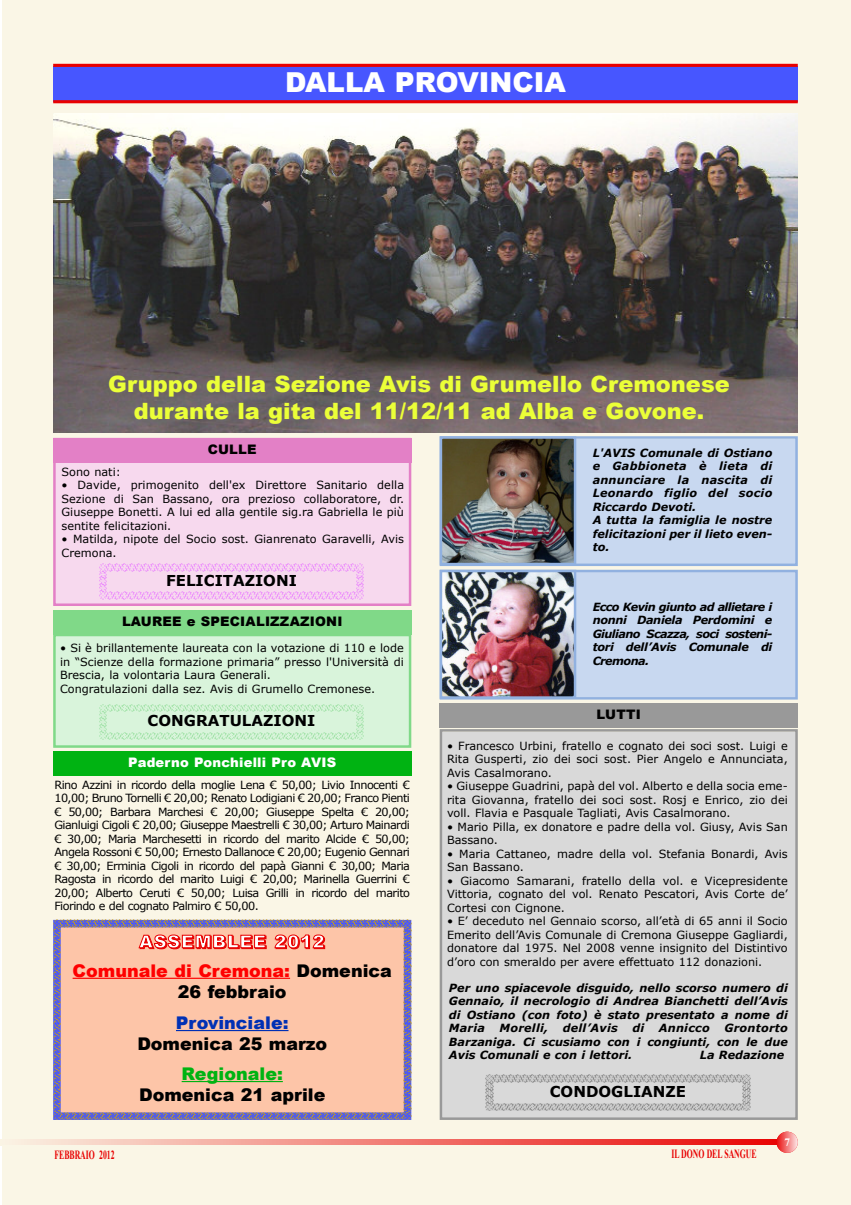
<style>
.page{position:relative;width:851px;height:1205px;background:#fff}
.page>*{position:absolute;margin:0;border:0;box-sizing:border-box;transform-origin:0 0}
.t1{font:900 27.5px "Arial";color:#fff}
.t2{font:900 22.5px/27px "Arial";color:#ebff38;text-align:center}
.t3{font:900 17.5px "Arial";color:#000}
.t4{font:900 17.5px/28.8px "Arial";color:#f00;text-align:center}
.t5{font:900 17.5px "Arial";color:#0030b5}
.t6{font:900 17.5px "Arial";color:#00b312}
.t7{font:700 15px "Verdana";color:#000}
.t8{font:900 13.12px "Arial";letter-spacing:.015em;color:#000}
.t9{font:900 13.12px "Arial";letter-spacing:.015em;color:#fff}
.t10{font:700 12.5px "Times New Roman";color:#e80000;scale:.62 1}
.t11{font:11.25px/13.5px "Verdana";color:#000;text-align:justify}
.t12{font:italic 700 11.25px/13.5px "Verdana";color:#000;text-align:justify}
.t13{font:italic 700 11.25px "Verdana";letter-spacing:.02em;color:#000}
.t14{font:700 11.25px "Times New Roman";color:#fff}
.s1{color:#fff}
.s2{color:#e80000}
.s3{color:#000}
</style>
<div class="page">
<div style="left:2px;top:0;width:848px;height:1205px;background:#faf6e6"></div>
<svg style="left:0;top:1139px;width:776px;height:5px;background:#f17c74"></svg>
<svg style="left:776px;top:1131px;width:21px;height:22px"></svg>
<div style="left:442px;top:731px;width:353px;height:386px;background:#d9d9d9"></div>
<div style="left:439px;top:729px;width:358px;height:391px;border:2px solid #999"></div>
<div style="left:439px;top:703px;width:358px;height:25px;background:#999"></div>
<div style="left:485px;top:1075px;width:265px;height:36px;border:8px solid #ccc"></div>
<svg style="left:485px;top:1075px;width:265px;height:35px"></svg>
<div style="left:56px;top:440px;width:353px;height:163px;background:#f7d9ee"></div>
<div style="left:53px;top:438px;width:358px;height:168px;border:2px solid #e380c6"></div>
<div style="left:53px;top:438px;width:358px;height:25px;background:#e380c6"></div>
<svg style="left:99px;top:564px;width:265px;height:35px"></svg>
<div style="left:56px;top:636px;width:353px;height:109px;background:#d9f4db"></div>
<div style="left:53px;top:634px;width:358px;height:114px;border:2px solid #80d988"></div>
<div style="left:53px;top:610px;width:358px;height:25px;background:#80d988"></div>
<svg style="left:99px;top:704px;width:265px;height:36px"></svg>
<div style="left:53px;top:751px;width:358px;height:25px;background:#00b312"></div>
<div style="left:442px;top:439px;width:353px;height:124px;background:#c8d8f0"></div>
<div style="left:439px;top:436px;width:358px;height:130px;border:2px solid #91b1e0"></div>
<img style="left:442px;top:439px;width:131px;height:123px">
<div style="left:439px;top:436px;width:137px;height:129px;border:2px solid #91b1e0"></div>
<svg style="left:53px;top:920px;width:358px;height:200px;background:#ecbaa9"></svg>
<hr style="left:73px;top:977px;width:217px;height:2px;background:#f00">
<hr style="left:176px;top:1030px;width:112px;height:1px;background:#0030b5">
<hr style="left:182px;top:1081px;width:101px;height:1px;background:#00b312">
<div style="left:442px;top:572px;width:353px;height:125px;background:#c8d8f0"></div>
<div style="left:439px;top:570px;width:358px;height:129px;border:2px solid #91b1e0"></div>
<img style="left:442px;top:573px;width:131px;height:123px">
<div style="left:439px;top:570px;width:137px;height:129px;border:2px solid #91b1e0"></div>
<img style="left:53px;top:113px;width:744px;height:319px">
<div style="left:53px;top:67px;width:744px;height:35px;background:#4756ff"></div>
<hr style="left:53px;top:100px;width:744px;height:3px;background:#e80000">
<hr style="left:53px;top:64px;width:744px;height:3px;background:#e80000">
<h1 class="t1" style="left:285px;top:62px;width:282px">DALLA PROVINCIA</h1>
<h2 class="t2" style="left:108px;top:370px;width:623px">Gruppo della Sezione Avis di Grumello Cremonese durante la gita del 11/12/11 ad Alba e Govone.</h2>
<p class="t8" style="left:208px;top:440px;width:50px">CULLE</p>
<p class="t11" style="left:61px;top:464px;width:61px">Sono nati:</p>
<p class="t11" style="left:61px;top:478px;width:344px">• Davide, primogenito dell'ex Direttore Sanitario della Sezione di San Bassano, ora prezioso collaboratore, dr.<br>Giuseppe Bonetti. A lui ed alla gentile sig.ra Gabriella le più sentite felicitazioni.</p>
<p class="t11" style="left:61px;top:532px;width:344px">• Matilda, nipote del Socio sost. Gianrenato Garavelli, Avis<br>Cremona.</p>
<h3 class="t7" style="left:166px;top:570px;width:132px">FELICITAZIONI</h3>
<p class="t8" style="left:122px;top:611px;width:222px">LAUREE e SPECIALIZZAZIONI</p>
<p class="t11" style="left:60px;top:641px;width:345px;text-align:left">• Si è brillantemente laureata con la votazione di 110 e lode in “Scienze della formazione primaria” presso l'Università di Brescia, la volontaria Laura Generali.<br>Congratulazioni dalla sez. Avis di Grumello Cremonese.</p>
<h3 class="t7" style="left:148px;top:711px;width:169px">CONGRATULAZIONI</h3>
<p class="t9" style="left:128px;top:752px;width:209px">Paderno Ponchielli Pro AVIS</p>
<p class="t11" style="left:54px;top:777px;width:357px">Rino Azzini in ricordo della moglie Lena € 50,00; Livio Innocenti € 10,00; Bruno Tornelli € 20,00; Renato Lodigiani € 20,00; Franco Pienti € 50,00; Barbara Marchesi € 20,00; Giuseppe Spelta € 20,00; Gianluigi Cigoli € 20,00; Giuseppe Maestrelli € 30,00; Arturo Mainardi € 30,00; Maria Marchesetti in ricordo del marito Alcide € 50,00; Angela Rossoni € 50,00; Ernesto Dallanoce € 20,00; Eugenio Gennari € 30,00; Erminia Cigoli in ricordo del papà Gianni € 30,00; Maria Ragosta in ricordo del marito Luigi € 20,00; Marinella Guerrini € 20,00; Alberto Ceruti € 50,00; Luisa Grilli in ricordo del marito Fiorindo e del cognato Palmiro € 50,00.</p>
<h3 class="t4" style="left:73px;top:926px;width:321px"><span class="s1">ASSE</span><span class="s2">M</span><span class="s1">BLEE 2012<br></span>Comunale di Cremona: <span class="s3">Domenica</span></h3>
<h3 class="t3" style="left:178px;top:978px;width:110px">26 febbraio</h3>
<h3 class="t5" style="left:176px;top:1009px;width:114px">Provinciale:</h3>
<h3 class="t3" style="left:137px;top:1030px;width:191px">Domenica 25 marzo</h3>
<h3 class="t6" style="left:182px;top:1060px;width:103px">Regionale:</h3>
<h3 class="t3" style="left:139px;top:1081px;width:188px">Domenica 21 aprile</h3>
<p class="t10" style="left:54px;top:1148px;width:99px">FEBBRAIO 2012</p>
<p class="t12" style="left:592px;top:446px;width:181px;text-align:left">L'AVIS Comunale di Ostiano e Gabbioneta è lieta di annunciare la nascita di<br>Leonardo figlio del socio<br>Riccardo Devoti.<br>A tutta la famiglia le nostre felicitazioni per il lieto even&shy;to.</p>
<p class="t12" style="left:592px;top:599px;width:181px">Ecco Kevin giunto ad allietare i nonni Daniela Perdomini e Giuliano Scazza, soci sosteni&shy;tori dell’Avis Comunale di Cremona.</p>
<p class="t8" style="left:596px;top:704px;width:46px">LUTTI</p>
<p class="t11" style="left:447px;top:738px;width:342px">• Francesco Urbini, fratello e cognato dei soci sost. Luigi e Rita Gusperti, zio dei soci sost. Pier Angelo e Annunciata, Avis Casalmorano.</p>
<p class="t11" style="left:447px;top:779px;width:342px">• Giuseppe Guadrini, papà del vol. Alberto e della socia eme&shy;rita Giovanna, fratello dei soci sost. Rosj e Enrico, zio dei voll. Flavia e Pasquale Tagliati, Avis Casalmorano.</p>
<p class="t11" style="left:447px;top:819px;width:342px">• Mario Pilla, ex donatore e padre della vol. Giusy, Avis San<br>Bassano.</p>
<p class="t11" style="left:447px;top:846px;width:342px">• Maria Cattaneo, madre della vol. Stefania Bonardi, Avis<br>San Bassano.</p>
<p class="t11" style="left:447px;top:873px;width:342px">• Giacomo Samarani, fratello della vol. e Vicepresidente Vittoria, cognato del vol. Renato Pescatori, Avis Corte de’ Cortesi con Cignone.</p>
<p class="t11" style="left:447px;top:914px;width:342px">• E’ deceduto nel Gennaio scorso, all’età di 65 anni il Socio Emerito dell’Avis Comunale di Cremona Giuseppe Gagliardi, donatore dal 1975. Nel 2008 venne insignito del Distintivo d’oro con smeraldo per avere effettuato 112 donazioni.</p>
<p class="t12" style="left:449px;top:980px;width:340px">Per uno spiacevole disguido, nello scorso numero di Gennaio, il necrologio di Andrea Bianchetti dell’Avis di Ostiano (con foto) è stato presentato a nome di Maria</p>
<p class="t13" style="left:499px;top:1021px;width:50px">Morelli,</p>
<p class="t13" style="left:562px;top:1021px;width:57px">dell’Avis</p>
<p class="t12" style="left:632px;top:1021px;width:13px">di</p>
<p class="t13" style="left:658px;top:1021px;width:52px">Annicco</p>
<p class="t12" style="left:449px;top:1021px;width:340px;text-indent:275px">Grontorto Barzaniga. Ci scusiamo con i congiunti, con le due Avis Comunali e con i lettori.</p>
<p class="t12" style="left:699px;top:1048px;width:86px">La Redazione</p>
<h3 class="t7" style="left:549px;top:1082px;width:138px">CONDOGLIANZE</h3>
<p class="t10" style="left:671px;top:1147px;width:139px">IL DONO DEL SANGUE</p>
<p class="t14" style="left:784px;top:1135px;width:7px">7</p>
</div>
